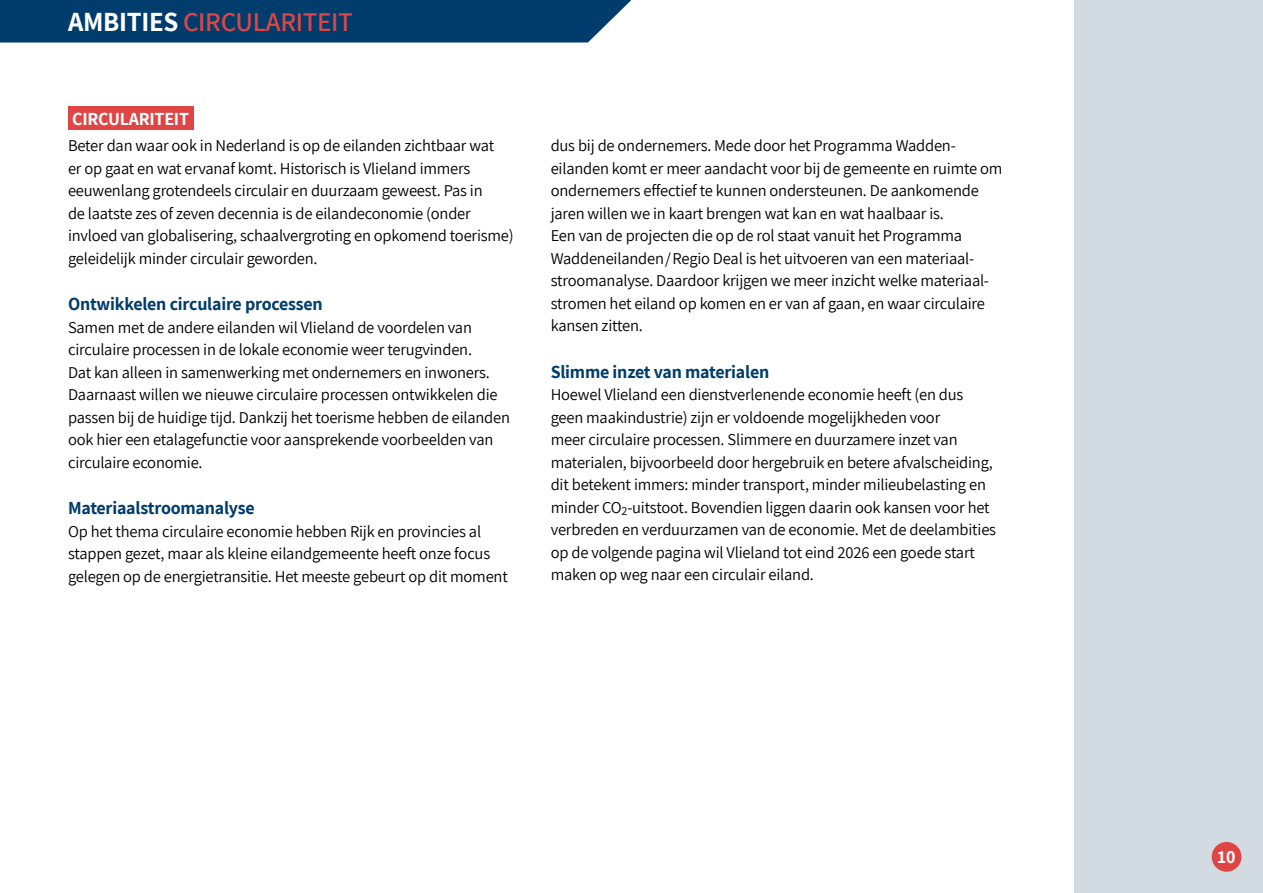
<style>
.page{position:relative;width:1263px;height:893px;background:#fff}
.page>*{position:absolute;margin:0;border:0;box-sizing:border-box;transform-origin:0 0}
.chapeau{font:600 27px "Assistant";letter-spacing:-.01em;color:#df4544}
.TK_BLAUW{font:700 18px "Assistant";letter-spacing:-.01em;color:#003d6c}
.TAPE_HEADING_IN_TEKS{font:700 18px "Assistant";letter-spacing:-.01em;color:#fff}
.Platte_tekst{font:16.5px/22.5px "Assistant";letter-spacing:-.01em;color:#000}
.s1{font-weight:700;color:#fff}
</style>
<div class="page">
<div style="left:1074px;top:0;width:189px;height:893px;background:#d2dae2"></div>
<div style="left:1212px;top:842px;width:29px;height:30px;background:#df4544;border-radius:50%"></div>
<div style="left:68px;top:106px;width:125px;height:24px;background:#df4544"></div>
<div style="left:0;top:0;width:631px;height:43px;background:#003d6c"></div>
<p class="chapeau" style="left:68px;top:3px;width:286px"><span class="s1">AMBITIES</span> CIRCULARITEIT</p>
<p class="TAPE_HEADING_IN_TEKS" style="left:72px;top:106px;width:118px">CIRCULARITEIT</p>
<p class="Platte_tekst" style="left:68px;top:134px;width:447px">Beter dan waar ook in Nederland is op de eilanden zichtbaar wat<br>er op gaat en wat ervanaf komt. Historisch is Vlieland immers eeuwenlang grotendeels circulair en duurzaam geweest. Pas in<br>de laatste zes of zeven decennia is de eilandeconomie (onder invloed van globalisering, schaalvergroting en opkomend toerisme) geleidelijk minder circulair geworden.</p>
<p class="TK_BLAUW" style="left:68px;top:292px;width:256px">Ontwikkelen circulaire processen</p>
<p class="Platte_tekst" style="left:68px;top:315px;width:443px">Samen met de andere eilanden wil Vlieland de voordelen van circulaire processen in de lokale economie weer terugvinden.<br>Dat kan alleen in samenwerking met ondernemers en inwoners.<br>Daarnaast willen we nieuwe circulaire processen ontwikkelen die passen bij de huidige tijd. Dankzij het toerisme hebben de eilanden ook hier een etalagefunctie voor aansprekende voorbeelden van circulaire economie.</p>
<p class="TK_BLAUW" style="left:68px;top:496px;width:188px">Materiaalstroomanalyse</p>
<p class="Platte_tekst" style="left:68px;top:519px;width:441px">Op het thema circulaire economie hebben Rijk en provincies al stappen gezet, maar als kleine eilandgemeente heeft onze focus gelegen op de energietransitie. Het meeste gebeurt op dit moment</p>
<p class="Platte_tekst" style="left:551px;top:134px;width:453px">dus bij de ondernemers. Mede door het Programma Wadden&shy;eilanden komt er meer aandacht voor bij de gemeente en ruimte om ondernemers effectief te kunnen ondersteunen. De aankomende jaren willen we in kaart brengen wat kan en wat haalbaar is.<br>Een van de projecten die op de rol staat vanuit het Programma Waddeneilanden/Regio Deal is het uitvoeren van een materiaal&shy;stroomanalyse. Daardoor krijgen we meer inzicht welke materiaal&shy;stromen het eiland op komen en er van af gaan, en waar circulaire kansen zitten.</p>
<p class="TK_BLAUW" style="left:551px;top:360px;width:220px">Slimme inzet van materialen</p>
<p class="Platte_tekst" style="left:551px;top:383px;width:447px">Hoewel Vlieland een dienstverlenende economie heeft (en dus geen maakindustrie) zijn er voldoende mogelijkheden voor<br>meer circulaire processen. Slimmere en duurzamere inzet van materialen, bijvoorbeeld door hergebruik en betere afvalscheiding, dit betekent immers: minder transport, minder milieubelasting en minder CO<sub>2</sub>-uitstoot. Bovendien liggen daarin ook kansen voor het verbreden en verduurzamen van de economie. Met de deelambities op de volgende pagina wil Vlieland tot eind 2026 een goede start maken op weg naar een circulair eiland.</p>
<p class="TAPE_HEADING_IN_TEKS" style="left:1217px;top:844px;width:20px">10</p>
</div>
